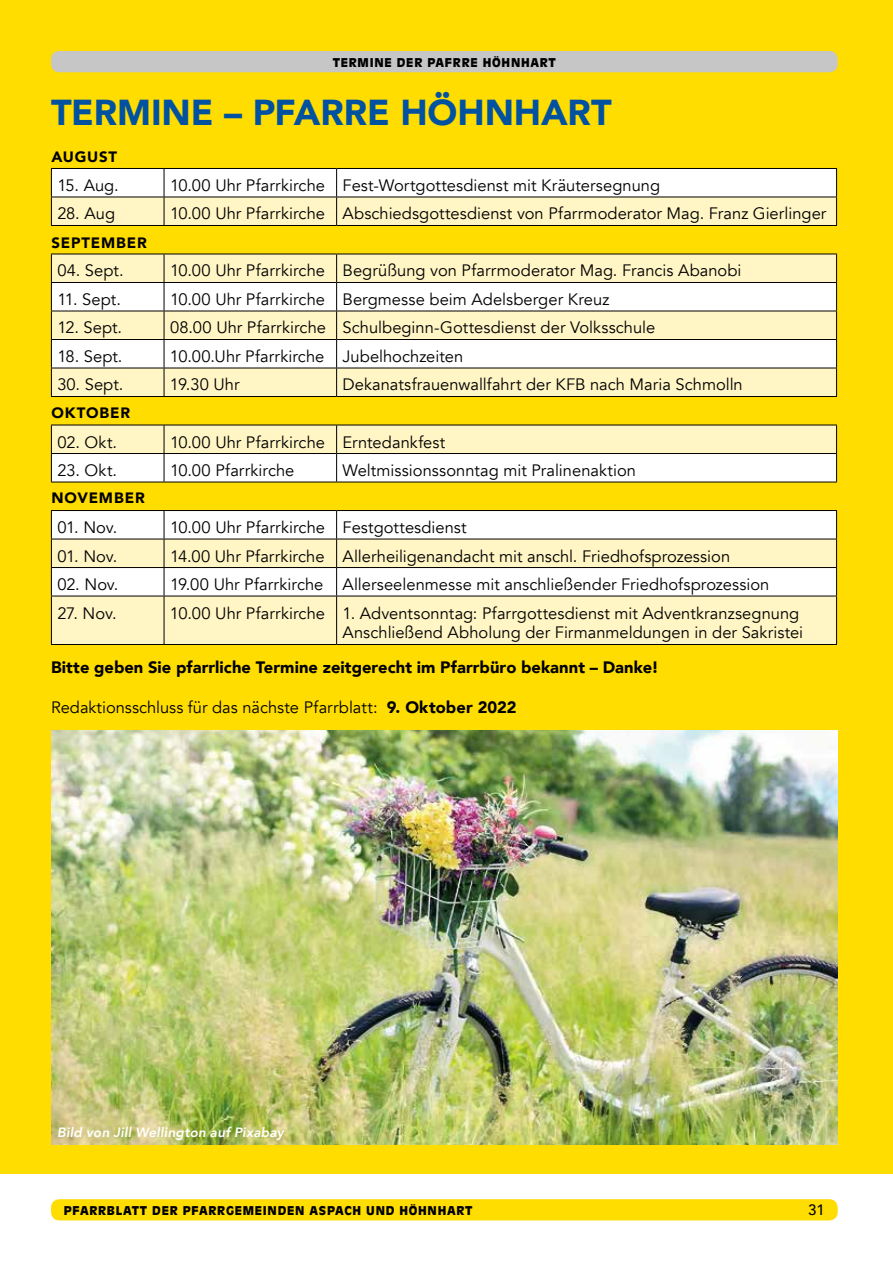
<style>
.page{position:relative;width:893px;height:1263px;background:#fff}
.page>*{position:absolute;margin:0;border:0;box-sizing:border-box;transform-origin:0 0}
.t1{font:900 36px "Avenir";letter-spacing:-.005em;color:#0052a1}
.t2{font:16.5px/20px "Avenir";color:#000;text-align:right}
.t3{font:900 16.5px "Avenir";color:#000}
.t4{font:900 15px "Avenir";letter-spacing:.055em;color:#000}
.t5{font:500 15px "Avenir";color:#000}
.t6{font:italic 800 13.5px "Avenir";letter-spacing:.015em;color:#fff}
.t7{font:900 12px "Antique Olive Std";letter-spacing:.06em;color:#000}
.s1{font-weight:900}
</style>
<div class="page">
<div style="left:51px;top:1199px;width:787px;height:21px;background:#fd0;border-radius:9px"></div>
<div style="left:0;top:0;width:893px;height:1174px;background:#fd0"></div>
<div style="left:51px;top:51px;width:787px;height:21px;background:#c6c6c6;border-radius:9px"></div>
<div style="left:52px;top:169px;width:784px;height:28px;background:#fff"></div>
<svg style="left:51px;top:198px;width:786px;height:446px;fill:#fff5c5"></svg>
<hr style="left:51px;top:168px;width:113px;height:1px;background:#000">
<hr style="left:164px;top:168px;width:173px;height:1px;background:#000">
<hr style="left:337px;top:168px;width:500px;height:1px;background:#000">
<hr style="left:51px;top:197px;width:113px;height:1px;background:#000">
<svg style="left:51px;top:169px;width:1px;height:56px"></svg>
<hr style="left:164px;top:197px;width:173px;height:1px;background:#000">
<svg style="left:164px;top:169px;width:1px;height:56px"></svg>
<hr style="left:337px;top:197px;width:500px;height:1px;background:#000">
<svg style="left:336px;top:169px;width:1px;height:56px"></svg>
<svg style="left:836px;top:169px;width:1px;height:56px"></svg>
<hr style="left:51px;top:225px;width:113px;height:1px;background:#000">
<hr style="left:164px;top:225px;width:173px;height:1px;background:#000">
<hr style="left:337px;top:225px;width:500px;height:1px;background:#000">
<hr style="left:51px;top:254px;width:113px;height:1px;background:#000">
<hr style="left:164px;top:254px;width:173px;height:1px;background:#000">
<hr style="left:337px;top:254px;width:500px;height:1px;background:#000">
<hr style="left:51px;top:282px;width:113px;height:1px;background:#000">
<hr style="left:164px;top:282px;width:173px;height:1px;background:#000">
<hr style="left:337px;top:282px;width:500px;height:1px;background:#000">
<hr style="left:51px;top:311px;width:113px;height:1px;background:#000">
<hr style="left:164px;top:311px;width:173px;height:1px;background:#000">
<hr style="left:337px;top:311px;width:500px;height:1px;background:#000">
<hr style="left:51px;top:339px;width:113px;height:1px;background:#000">
<hr style="left:164px;top:339px;width:173px;height:1px;background:#000">
<hr style="left:337px;top:339px;width:500px;height:1px;background:#000">
<hr style="left:51px;top:368px;width:113px;height:1px;background:#000">
<svg style="left:51px;top:254px;width:1px;height:142px"></svg>
<hr style="left:164px;top:368px;width:173px;height:1px;background:#000">
<svg style="left:164px;top:254px;width:1px;height:142px"></svg>
<hr style="left:337px;top:368px;width:500px;height:1px;background:#000">
<svg style="left:336px;top:254px;width:1px;height:142px"></svg>
<svg style="left:836px;top:254px;width:1px;height:142px"></svg>
<hr style="left:51px;top:396px;width:113px;height:1px;background:#000">
<hr style="left:164px;top:396px;width:173px;height:1px;background:#000">
<hr style="left:337px;top:396px;width:500px;height:1px;background:#000">
<hr style="left:51px;top:425px;width:113px;height:1px;background:#000">
<hr style="left:164px;top:425px;width:173px;height:1px;background:#000">
<hr style="left:337px;top:425px;width:500px;height:1px;background:#000">
<hr style="left:51px;top:453px;width:113px;height:1px;background:#000">
<svg style="left:51px;top:425px;width:1px;height:57px"></svg>
<hr style="left:164px;top:453px;width:173px;height:1px;background:#000">
<svg style="left:164px;top:425px;width:1px;height:57px"></svg>
<hr style="left:337px;top:453px;width:500px;height:1px;background:#000">
<svg style="left:336px;top:425px;width:1px;height:57px"></svg>
<svg style="left:836px;top:425px;width:1px;height:57px"></svg>
<hr style="left:51px;top:482px;width:113px;height:1px;background:#000">
<hr style="left:164px;top:482px;width:173px;height:1px;background:#000">
<hr style="left:337px;top:482px;width:500px;height:1px;background:#000">
<hr style="left:51px;top:510px;width:113px;height:1px;background:#000">
<hr style="left:164px;top:510px;width:173px;height:1px;background:#000">
<hr style="left:337px;top:510px;width:500px;height:1px;background:#000">
<hr style="left:51px;top:539px;width:113px;height:1px;background:#000">
<hr style="left:164px;top:539px;width:173px;height:1px;background:#000">
<hr style="left:337px;top:539px;width:500px;height:1px;background:#000">
<hr style="left:51px;top:567px;width:113px;height:1px;background:#000">
<svg style="left:51px;top:511px;width:1px;height:85px"></svg>
<hr style="left:164px;top:567px;width:173px;height:1px;background:#000">
<svg style="left:164px;top:511px;width:1px;height:85px"></svg>
<hr style="left:337px;top:567px;width:500px;height:1px;background:#000">
<svg style="left:336px;top:511px;width:1px;height:85px"></svg>
<svg style="left:836px;top:511px;width:1px;height:85px"></svg>
<hr style="left:51px;top:596px;width:113px;height:1px;background:#000">
<hr style="left:51px;top:596px;width:1px;height:48px;background:#000">
<hr style="left:164px;top:596px;width:173px;height:1px;background:#000">
<hr style="left:164px;top:596px;width:1px;height:48px;background:#000">
<hr style="left:337px;top:596px;width:500px;height:1px;background:#000">
<hr style="left:336px;top:596px;width:1px;height:48px;background:#000">
<hr style="left:836px;top:596px;width:1px;height:48px;background:#000">
<hr style="left:51px;top:644px;width:113px;height:1px;background:#000">
<hr style="left:164px;top:644px;width:173px;height:1px;background:#000">
<hr style="left:337px;top:644px;width:500px;height:1px;background:#000">
<img style="left:51px;top:730px;width:787px;height:415px">
<p class="t7" style="left:333px;top:55px;width:225px">TERMINE DER PAFRRE HÖHNHART</p>
<h1 class="t1" style="left:51px;top:82px;width:562px">TERMINE – PFARRE HÖHNHART</h1>
<p class="t4" style="left:51px;top:144px;width:67px">AUGUST</p>
<p class="t2" style="left:57px;top:176px;width:63px">15. Aug.</p>
<p class="t2" style="left:170px;top:176px;width:492px">10.00 Uhr Pfarrkirche Fest-Wortgottesdienst mit Kräutersegnung</p>
<p class="t2" style="left:57px;top:204px;width:59px">28. Aug</p>
<p class="t2" style="left:170px;top:204px;width:658px">10.00 Uhr Pfarrkirche Abschiedsgottesdienst von Pfarrmoderator Mag. Franz Gierlinger</p>
<p class="t4" style="left:51px;top:230px;width:97px">SEPTEMBER</p>
<p class="t2" style="left:57px;top:261px;width:68px">04. Sept.</p>
<p class="t2" style="left:170px;top:261px;width:573px">10.00 Uhr Pfarrkirche Begrüßung von Pfarrmoderator Mag. Francis Abanobi</p>
<p class="t2" style="left:57px;top:290px;width:65px">11. Sept.</p>
<p class="t2" style="left:170px;top:290px;width:441px">10.00 Uhr Pfarrkirche Bergmesse beim Adelsberger Kreuz</p>
<p class="t2" style="left:57px;top:318px;width:66px">12. Sept.</p>
<p class="t2" style="left:170px;top:318px;width:487px">08.00 Uhr Pfarrkirche Schulbeginn-Gottesdienst der Volksschule</p>
<p class="t2" style="left:57px;top:347px;width:67px">18. Sept.</p>
<p class="t2" style="left:170px;top:347px;width:295px">10.00.Uhr Pfarrkirche Jubelhochzeiten</p>
<p class="t2" style="left:57px;top:375px;width:68px">30. Sept.</p>
<p class="t2" style="left:170px;top:375px;width:71px">19.30 Uhr</p>
<p class="t2" style="left:343px;top:375px;width:402px">Dekanatsfrauenwallfahrt der KFB nach Maria Schmolln</p>
<p class="t4" style="left:51px;top:399px;width:80px">OKTOBER</p>
<p class="t2" style="left:57px;top:432px;width:61px">02. Okt.</p>
<p class="t2" style="left:170px;top:432px;width:277px">10.00 Uhr Pfarrkirche Erntedankfest</p>
<p class="t2" style="left:57px;top:461px;width:61px">23. Okt.</p>
<p class="t2" style="left:170px;top:461px;width:126px">10.00 Pfarrkirche</p>
<p class="t2" style="left:343px;top:461px;width:295px">Weltmissionssonntag mit Pralinenaktion</p>
<p class="t4" style="left:51px;top:485px;width:95px">NOVEMBER</p>
<p class="t2" style="left:57px;top:518px;width:62px">01. Nov.</p>
<p class="t2" style="left:170px;top:518px;width:298px">10.00 Uhr Pfarrkirche Festgottesdienst</p>
<p class="t2" style="left:57px;top:546px;width:62px">01. Nov.</p>
<p class="t2" style="left:170px;top:546px;width:562px">14.00 Uhr Pfarrkirche Allerheiligenandacht mit anschl. Friedhofsprozession</p>
<p class="t2" style="left:57px;top:575px;width:63px">02. Nov.</p>
<p class="t2" style="left:170px;top:575px;width:601px">19.00 Uhr Pfarrkirche Allerseelenmesse mit anschließender Friedhofsprozession</p>
<p class="t2" style="left:57px;top:603px;width:61px">27. Nov.</p>
<p class="t2" style="left:170px;top:603px;width:635px">10.00 Uhr Pfarrkirche 1. Adventsonntag: Pfarrgottesdienst mit Adventkranzsegnung<br>Anschließend Abholung der Firmanmeldungen in der Sakristei</p>
<p class="t3" style="left:51px;top:653px;width:609px">Bitte geben Sie pfarrliche Termine zeitgerecht im Pfarrbüro bekannt – Danke!</p>
<p class="t2" style="left:51px;top:697px;width:467px">Redaktionsschluss für das nächste Pfarrblatt: <span class="s1">9. Oktober 2022</span></p>
<p class="t6" style="left:57px;top:1124px;width:228px">Bild von Jill Wellington auf Pixabay</p>
<p class="t7" style="left:64px;top:1203px;width:410px">PFARRBLATT DER PFARRGEMEINDEN ASPACH UND HÖHNHART</p>
<p class="t5" style="left:808px;top:1196px;width:18px">31</p>
</div>
